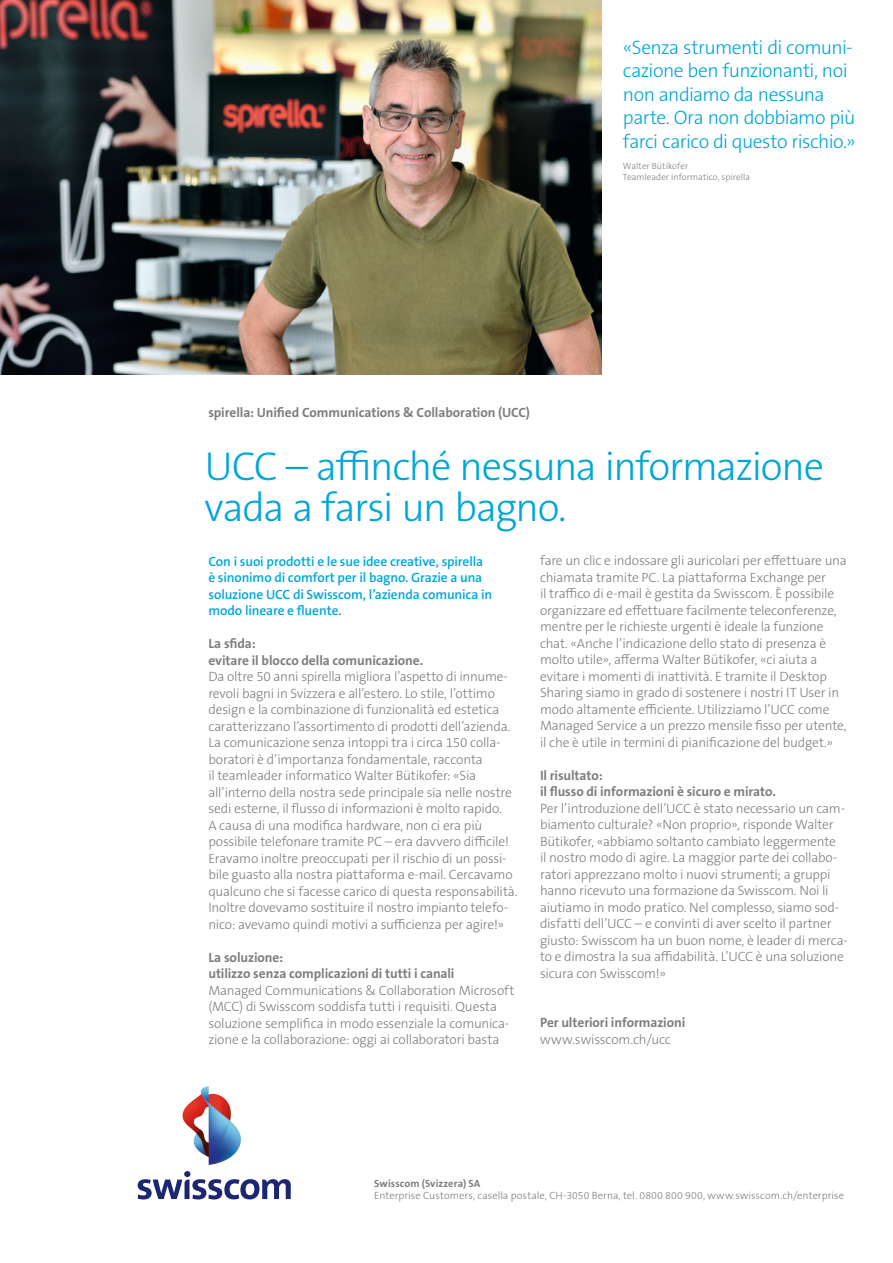
<style>
.page{position:relative;width:893px;height:1263px;background:#fff}
.page>*{position:absolute;margin:0;border:0;box-sizing:border-box;transform-origin:0 0}
.t1{font:300 40.5px/40.5px "The Sans B W3";letter-spacing:-.03em;color:#00a7d6}
.t2{font:300 19.5px/23.4px "The Sans B W3";letter-spacing:-.025em;color:#00a7d6}
.t3{font:300 13.5px/16.5px "The Sans B W3";letter-spacing:-.015em;color:#7e7e82}
.t4{font:700 13.5px/16.5px "The Sans B W7";letter-spacing:-.005em;color:#7e7e82}
.t5{font:600 13.5px/16.5px "The Sans B W6";letter-spacing:-.01em;color:#00a7d6}
.t6{font:300 10.5px "The Sans B W3";letter-spacing:.005em;color:#7e7e82}
.t7{font:700 10.5px "The Sans B W7";letter-spacing:.01em;color:#7e7e82}
.t8{font:300 9px/10.5px "The Sans B W3";letter-spacing:.01em;color:#7e7e82}
</style>
<div class="page">
<img style="left:0;top:0;width:602px;height:375px">
<svg style="left:138px;top:1171px;width:153px;height:28px"></svg>
<img style="left:208px;top:1121px;width:33px;height:44px">
<img style="left:209px;top:1121px;width:21px;height:36px">
<img style="left:209px;top:1094px;width:22px;height:27px">
<img style="left:182px;top:1096px;width:27px;height:34px">
<svg style="left:193px;top:1107px;width:16px;height:50px"></svg>
<img style="left:201px;top:1086px;width:8px;height:17px">
<h2 class="t2" style="left:623px;top:36px;width:234px">«Senza strumenti di comuni&shy;cazione ben funzionanti, noi non andiamo da nessuna parte. Ora non dobbiamo più farci carico di questo rischio.»</h2>
<p class="t8" style="left:623px;top:161px;width:129px">Walter Bütikofer<br>Teamleader informatico, spirella</p>
<p class="t4" style="left:208px;top:404px;width:323px">spirella: Unified Communications &amp; Collaboration (UCC)</p>
<h1 class="t1" style="left:205px;top:446px;width:621px">UCC – affinché nessuna informazione vada a farsi un bagno.</h1>
<p class="t5" style="left:208px;top:553px;width:285px">Con i suoi prodotti e le sue idee creative, spirella è sinonimo di comfort per il bagno. Grazie a una soluzione UCC di Swisscom, l’azienda comunica in modo lineare e fluente.</p>
<p class="t4" style="left:208px;top:635px;width:216px">La sfida:<br>evitare il blocco della comunicazione.</p>
<p class="t3" style="left:208px;top:668px;width:311px">Da oltre 50 anni spirella migliora l’aspetto di innume&shy;revoli bagni in Svizzera e all’estero. Lo stile, l’ottimo design e la combinazione di funzionalità ed estetica caratterizzano l’assortimento di prodotti dell’azienda.<br>La comunicazione senza intoppi tra i circa 150 colla&shy;boratori è d’importanza fondamentale, racconta<br>il teamleader informatico Walter Bütikofer: «Sia all’interno della nostra sede principale sia nelle nostre sedi esterne, il flusso di informazioni è molto rapido.<br>A causa di una modifica hardware, non ci era più possibile telefonare tramite PC – era davvero difficile!<br>Eravamo inoltre preoccupati per il rischio di un possi&shy;bile guasto alla nostra piattaforma e-mail. Cercavamo qualcuno che si facesse carico di questa responsabilità.<br>Inoltre dovevamo sostituire il nostro impianto telefo&shy;nico: avevamo quindi motivi a sufficienza per agire!»</p>
<p class="t4" style="left:208px;top:949px;width:248px">La soluzione:<br>utilizzo senza complicazioni di tutti i canali</p>
<p class="t3" style="left:208px;top:982px;width:308px">Managed Communications &amp; Collaboration Microsoft (MCC) di Swisscom soddisfa tutti i requisiti. Questa soluzione semplifica in modo essenziale la comunica&shy;zione e la collaborazione: oggi ai collaboratori basta</p>
<p class="t3" style="left:540px;top:553px;width:308px">fare un clic e indossare gli auricolari per effettuare una chiamata tramite PC. La piattaforma Exchange per<br>il traffico di e-mail è gestita da Swisscom. È possibile organizzare ed effettuare facilmente teleconferenze, mentre per le richieste urgenti è ideale la funzione chat. «Anche l’indicazione dello stato di presenza è molto utile», afferma Walter Bütikofer, «ci aiuta a evitare i momenti di inattività. E tramite il Desktop Sharing siamo in grado di sostenere i nostri IT User in modo altamente efficiente. Utilizziamo l’UCC come Managed Service a un prezzo mensile fisso per utente, il che è utile in termini di pianificazione del budget.»</p>
<p class="t4" style="left:540px;top:767px;width:237px">Il risultato:<br>il flusso di informazioni è sicuro e mirato.</p>
<p class="t3" style="left:540px;top:800px;width:309px">Per l’introduzione dell’UCC è stato necessario un cam&shy;biamento culturale? «Non proprio», risponde Walter Bütikofer, «abbiamo soltanto cambiato leggermente<br>il nostro modo di agire. La maggior parte dei collabo&shy;ratori apprezzano molto i nuovi strumenti; a gruppi hanno ricevuto una formazione da Swisscom. Noi li aiutiamo in modo pratico. Nel complesso, siamo sod&shy;disfatti dell’UCC – e convinti di aver scelto il partner giusto: Swisscom ha un buon nome, è leader di merca&shy;to e dimostra la sua affidabilità. L’UCC è una soluzione sicura con Swisscom!»</p>
<p class="t4" style="left:540px;top:1015px;width:147px">Per ulteriori informazioni</p>
<p class="t3" style="left:540px;top:1031px;width:132px">www.swisscom.ch/ucc</p>
<p class="t7" style="left:374px;top:1176px;width:108px">Swisscom (Svizzera) SA</p>
<p class="t6" style="left:374px;top:1189px;width:471px">Enterprise Customers, casella postale, CH-3050 Berna, tel. 0800 800 900, www.swisscom.ch/enterprise</p>
</div>
